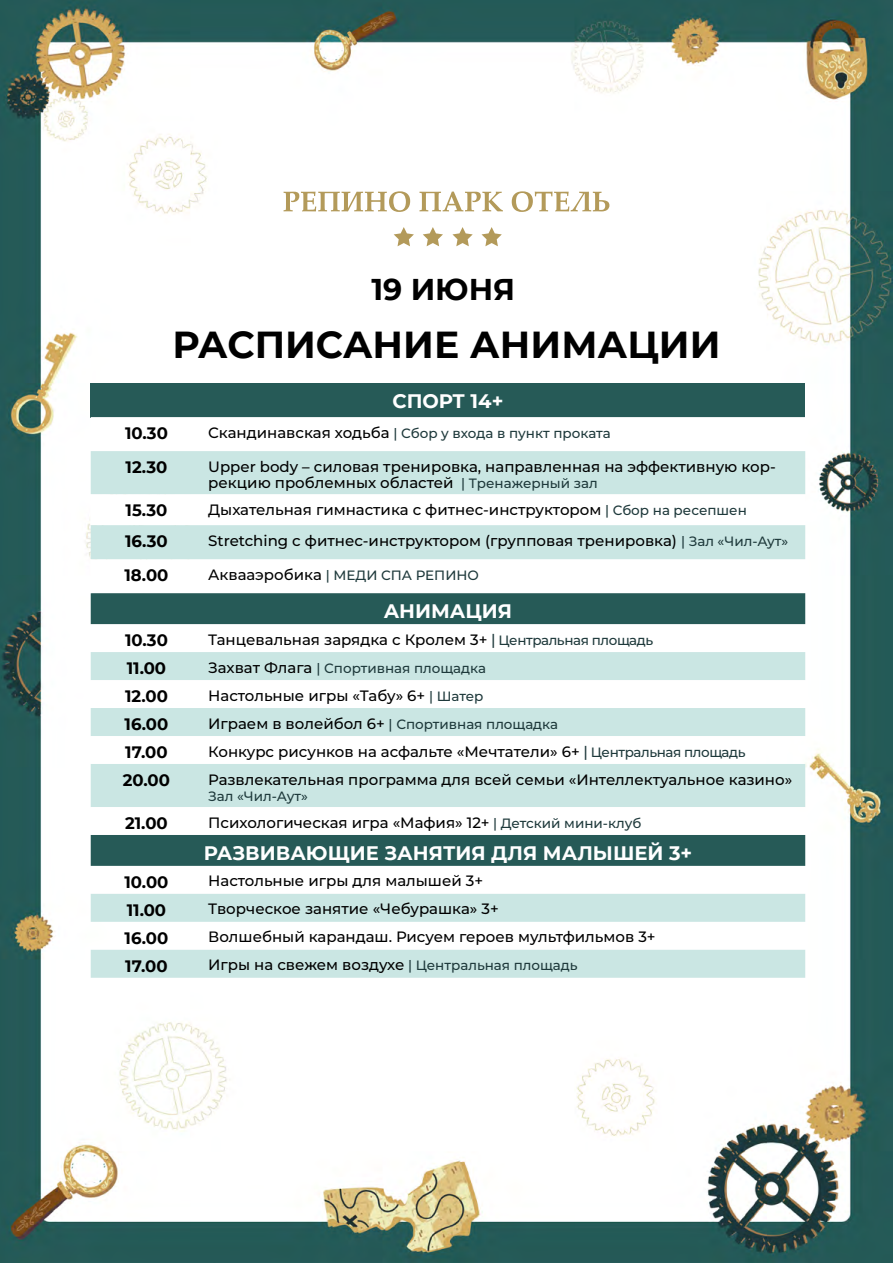
<style>
.page{position:relative;width:893px;height:1263px;background:#fff}
.page>*{position:absolute;margin:0;border:0;box-sizing:border-box;transform-origin:0 0}
.t1{font:700 37.5px "Montserrat";color:#000}
.t2{font:700 30px "Montserrat";color:#000}
.t3{font:700 19.5px "Montserrat";color:#fff}
.t4{font:700 16.5px "Montserrat";color:#000}
.t5{font:500 15px/16.5px "Montserrat";color:#000}
.t6{font:500 13.5px "Montserrat";color:#1e393b}
.s1{font-size:15px;color:#000}
.s2{font-size:13.5px;color:#1e393b}
.s3{color:#1e393b}
</style>
<div class="page">
<img style="left:0;top:0;width:893px;height:1263px">
<svg style="left:284px;top:191px;width:126px;height:21px"></svg>
<svg style="left:419px;top:192px;width:84px;height:19px"></svg>
<svg style="left:512px;top:191px;width:97px;height:21px"></svg>
<svg style="left:394px;top:227px;width:20px;height:19px"></svg>
<svg style="left:423px;top:227px;width:20px;height:19px"></svg>
<svg style="left:452px;top:227px;width:21px;height:19px"></svg>
<svg style="left:481px;top:227px;width:21px;height:19px"></svg>
<div style="left:91px;top:383px;width:714px;height:34px;background:#265a57"></div>
<svg style="left:91px;top:417px;width:714px;height:108px"></svg>
<div style="left:91px;top:451px;width:714px;height:43px;background:#cae6e3"></div>
<svg style="left:91px;top:525px;width:714px;height:68px"></svg>
<svg style="left:91px;top:593px;width:714px;height:273px"></svg>
<svg style="left:91px;top:894px;width:714px;height:84px;fill:#cae6e3"></svg>
<hr style="left:90px;top:494px;width:1px;height:31px;background:#fff">
<hr style="left:90px;top:559px;width:1px;height:34px;background:#fff">
<h2 class="t2" style="left:371px;top:268px;width:145px">19 ИЮНЯ</h2>
<h1 class="t1" style="left:172px;top:318px;width:550px">РАСПИСАНИЕ АНИМАЦИИ</h1>
<h3 class="t3" style="left:393px;top:387px;width:112px">СПОРТ 14+</h3>
<p class="t4" style="left:125px;top:421px;width:44px">10.30</p>
<p class="t6" style="left:208px;top:423px;width:404px"><span class="s1">Скандинавская ходьба</span> | Сбор у входа в пункт проката</p>
<p class="t4" style="left:126px;top:455px;width:43px">12.30</p>
<p class="t5" style="left:208px;top:457px;width:569px">Upper body – силовая тренировка, направленная на эффективную кор&shy;рекцию проблемных областей <span class="s2">| Тренажерный зал</span></p>
<p class="t4" style="left:126px;top:498px;width:43px">15.30</p>
<p class="t5" style="left:208px;top:500px;width:540px">Дыхательная гимнастика с фитнес-инструктором <span class="s2">| Сбор на ресепшен</span></p>
<p class="t4" style="left:125px;top:529px;width:44px">16.30</p>
<p class="t5" style="left:208px;top:531px;width:582px">Stretching с фитнес-инструктором (групповая тренировка) <span class="s2">| Зал «Чил-Аут»</span></p>
<p class="t4" style="left:124px;top:563px;width:46px">18.00</p>
<p class="t6" style="left:208px;top:565px;width:272px"><span class="s1">Аквааэробика</span> | МЕДИ СПА РЕПИНО</p>
<h3 class="t3" style="left:384px;top:597px;width:130px">АНИМАЦИЯ</h3>
<p class="t4" style="left:125px;top:628px;width:44px">10.30</p>
<p class="t5" style="left:208px;top:630px;width:446px">Танцевальная зарядка с Кролем 3+ <span class="s3">|</span> <span class="s2">Центральная площадь</span></p>
<p class="t4" style="left:127px;top:656px;width:41px">11.00</p>
<p class="t6" style="left:208px;top:658px;width:279px"><span class="s1">Захват Флага</span> | Спортивная площадка</p>
<p class="t4" style="left:125px;top:684px;width:44px">12.00</p>
<p class="t5" style="left:208px;top:686px;width:277px">Настольные игры «Табу» 6+ <span class="s2">| Шатер</span></p>
<p class="t4" style="left:125px;top:712px;width:45px">16.00</p>
<p class="t6" style="left:208px;top:714px;width:351px"><span class="s1">Играем в волейбол 6+</span> | Спортивная площадка</p>
<p class="t4" style="left:125px;top:740px;width:44px">17.00</p>
<p class="t5" style="left:208px;top:742px;width:539px">Конкурс рисунков на асфальте «Мечтатели» 6+ <span class="s3">|</span> <span class="s2">Центральная площадь</span></p>
<p class="t4" style="left:123px;top:768px;width:49px">20.00</p>
<p class="t5" style="left:208px;top:770px;width:586px">Развлекательная программа для всей семьи «Интеллектуальное казино»</p>
<p class="t6" style="left:208px;top:787px;width:101px">Зал «Чил-Аут»</p>
<p class="t4" style="left:125px;top:811px;width:44px">21.00</p>
<p class="t5" style="left:208px;top:813px;width:435px">Психологическая игра «Мафия» 12+ <span class="s2">| Детский мини-клуб</span></p>
<h3 class="t3" style="left:204px;top:839px;width:490px">РАЗВИВАЮЩИЕ ЗАНЯТИЯ ДЛЯ МАЛЫШЕЙ 3+</h3>
<p class="t4" style="left:124px;top:870px;width:45px">10.00</p>
<p class="t5" style="left:208px;top:872px;width:277px">Настольные игры для малышей 3+</p>
<p class="t4" style="left:127px;top:898px;width:41px">11.00</p>
<p class="t5" style="left:208px;top:900px;width:292px">Творческое занятие «Чебурашка» 3+</p>
<p class="t4" style="left:125px;top:926px;width:45px">16.00</p>
<p class="t5" style="left:208px;top:928px;width:449px">Волшебный карандаш. Рисуем героев мультфильмов 3+</p>
<p class="t4" style="left:125px;top:954px;width:44px">17.00</p>
<p class="t5" style="left:208px;top:956px;width:371px">Игры на свежем воздухе <span class="s2">| Центральная площадь</span></p>
</div>
